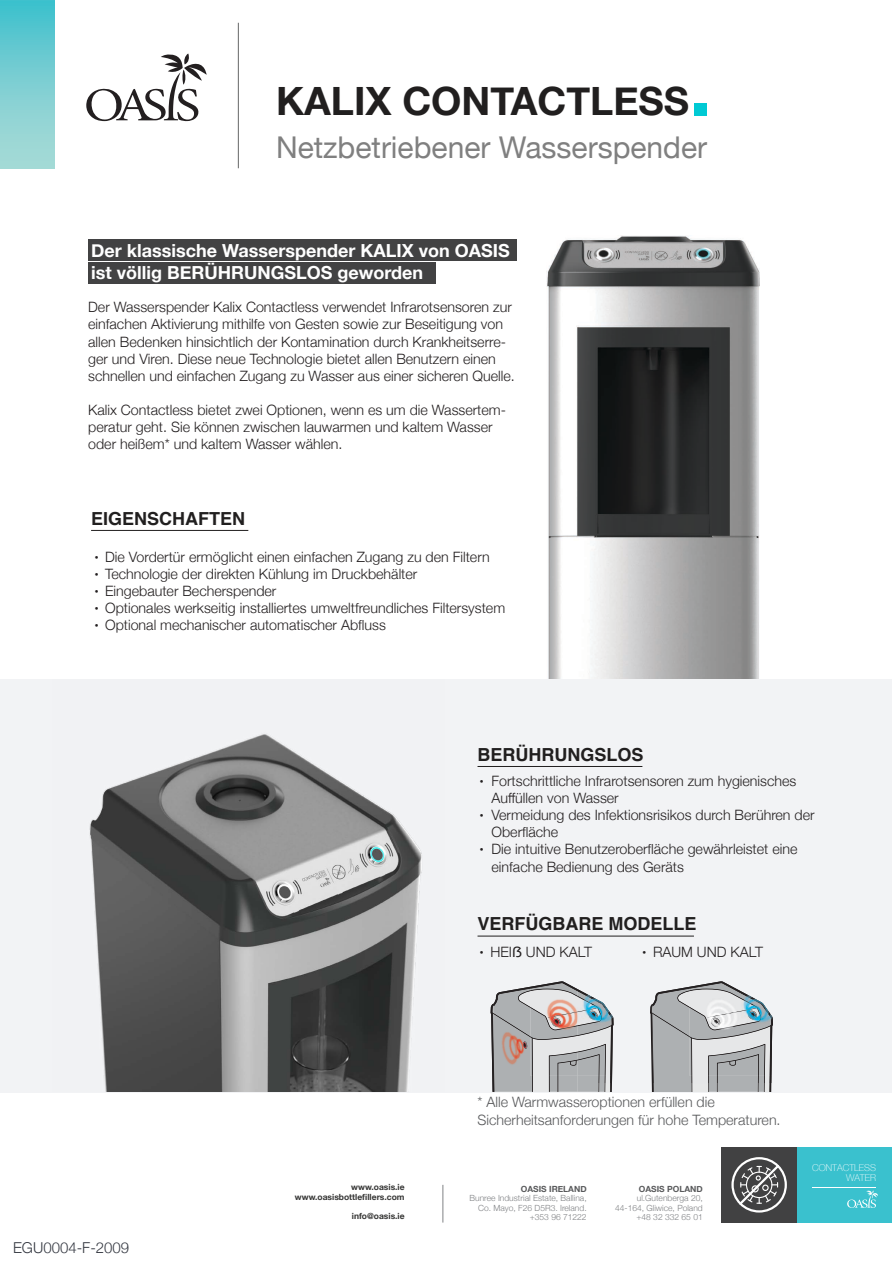
<style>
.page{position:relative;width:893px;height:1263px;background:#fff}
.page>*{position:absolute;margin:0;border:0;box-sizing:border-box;transform-origin:0 0}
.t1{font:700 39px "Helvetica Neue";color:#211f1f}
.t2{font:30px "Helvetica Neue";color:#808080}
.t3{font:700 18px/21.6px "Helvetica Neue";color:#fff}
.t4{font:700 18px "Helvetica";color:#211f1f}
.t5{font:300 15px "Helvetica Neue";color:#343841}
.t6{font:300 14.25px/17.1px "Helvetica Neue";color:#231f20}
.t7{font:300 14.25px/17.1px "Helvetica Neue";color:#58595b}
.t8{font:100 9.45px/9.6px "Helvetica Neue";color:#fff;text-align:right}
.t9{font:300 8.55px "Helvetica Neue";color:#808285}
.t10{font:700 8.55px "Helvetica Neue";color:#343433}
.t11{font:700 8.55px "Helvetica Neue";color:#58595b}
.t12{font:300 7.5px "Helvetica Neue";color:#231f20}
.s1{font-size:78px;color:#00cad4}
.s2{font-family:"Arial";font-weight:400}
</style>
<div class="page">
<div style="left:0;top:679px;width:891px;height:414px;background:#f2f3f5"></div>
<hr style="left:91px;top:530px;width:157px;height:1px;background:#211f1f">
<hr style="left:477px;top:766px;width:165px;height:1px;background:#211f1f">
<hr style="left:477px;top:936px;width:217px;height:1px;background:#211f1f">
<img style="left:547px;top:236px;width:213px;height:443px">
<div style="left:88px;top:239px;width:429px;height:22px;background:#424243"></div>
<div style="left:88px;top:262px;width:347px;height:21px;background:#424243"></div>
<hr style="left:443px;top:1185px;width:1px;height:37px;background:#808285">
<div style="left:721px;top:1147px;width:76px;height:75px;background:#414142"></div>
<svg style="left:731px;top:1157px;width:56px;height:55px"></svg>
<div style="left:797px;top:1147px;width:95px;height:75px;background:#3ac1ce"></div>
<svg style="left:847px;top:1190px;width:31px;height:18px"></svg>
<hr style="left:813px;top:1187px;width:63px;height:1px;background:#fff">
<svg style="left:650px;top:981px;width:123px;height:111px"></svg>
<svg style="left:491px;top:981px;width:123px;height:111px"></svg>
<img style="left:89px;top:734px;width:333px;height:358px">
<hr style="left:238px;top:23px;width:1px;height:145px;background:#666767">
<svg style="left:86px;top:54px;width:121px;height:67px"></svg>
<div style="left:0;top:0;width:54px;height:169px;background:linear-gradient(to bottom,#42c1cd,#b0dcd7)"></div>
<p class="t1" style="left:276px;top:71px;width:436px">KALIX CONTACTLESS<span class="s1">.</span></p>
<p class="t2" style="left:276px;top:126px;width:433px">Netzbetriebener Wasserspender</p>
<p class="t3" style="left:91px;top:240px;width:420px">Der klassische Wasserspender KALIX von OASIS ist völlig BERÜHRUNGSLOS geworden</p>
<p class="t6" style="left:88px;top:298px;width:428px">Der Wasserspender Kalix Contactless verwendet Infrarotsensoren zur einfachen Aktivierung mithilfe von Gesten sowie zur Beseitigung von allen Bedenken hinsichtlich der Kontamination durch Krankheitserre&shy;ger und Viren. Diese neue Technologie bietet allen Benutzern einen schnellen und einfachen Zugang zu Wasser aus einer sicheren Quelle.</p>
<p class="t6" style="left:88px;top:400px;width:419px">Kalix Contactless bietet zwei Optionen, wenn es um die Wassertem&shy;peratur geht. Sie können zwischen lauwarmen und kaltem Wasser oder heißem* und kaltem Wasser wählen.</p>
<p class="t4" style="left:91px;top:504px;width:156px">EIGENSCHAFTEN</p>
<p class="t6" style="left:105px;top:547px;width:402px">Die Vordertür ermöglicht einen einfachen Zugang zu den Filtern Technologie der direkten Kühlung im Druckbehälter<br>Eingebauter Becherspender<br>Optionales werkseitig installiertes umweltfreundliches Filtersystem Optional mechanischer automatischer Abfluss</p>
<p class="t12" style="left:95px;top:551px;width:5px">•</p>
<p class="t12" style="left:95px;top:568px;width:5px">•</p>
<p class="t12" style="left:95px;top:585px;width:5px">•</p>
<p class="t12" style="left:95px;top:602px;width:5px">•</p>
<p class="t12" style="left:95px;top:620px;width:5px">•</p>
<p class="t4" style="left:477px;top:740px;width:167px">BERÜHRUNGSLOS</p>
<p class="t12" style="left:480px;top:775px;width:5px">•</p>
<p class="t12" style="left:480px;top:809px;width:5px">•</p>
<p class="t12" style="left:480px;top:844px;width:5px">•</p>
<p class="t6" style="left:492px;top:771px;width:325px">Fortschrittliche Infrarotsensoren zum hygienisches Auffüllen von Wasser<br>Vermeidung des Infektionsrisikos durch Berühren der Oberfläche<br>Die intuitive Benutzeroberfläche gewährleistet eine einfache Bedienung des Geräts</p>
<p class="t4" style="left:477px;top:909px;width:221px">VERFÜGBARE MODELLE</p>
<p class="t6" style="left:490px;top:942px;width:103px">HEI<span class="s2">ẞ</span> UND KALT</p>
<p class="t6" style="left:653px;top:942px;width:111px">RAUM UND KALT</p>
<p class="t12" style="left:480px;top:946px;width:5px">•</p>
<p class="t12" style="left:642px;top:946px;width:5px">•</p>
<p class="t5" style="left:13px;top:1236px;width:118px">EGU0004-F-2009</p>
<p class="t10" style="left:351px;top:1181px;width:55px">www.oasis.ie</p>
<p class="t10" style="left:295px;top:1190px;width:111px">www.oasisbottlefillers.com</p>
<p class="t10" style="left:352px;top:1209px;width:54px">info@oasis.ie</p>
<p class="t7" style="left:477px;top:1093px;width:305px">* Alle Warmwasseroptionen erfüllen die<br>Sicherheitsanforderungen für hohe Temperaturen.</p>
<p class="t11" style="left:521px;top:1182px;width:67px">OASIS IRELAND</p>
<p class="t9" style="left:470px;top:1191px;width:119px">Bunree Industrial Estate, Ballina,</p>
<p class="t9" style="left:478px;top:1201px;width:110px">Co. Mayo, F26 D5R3. Ireland.</p>
<p class="t9" style="left:530px;top:1210px;width:58px">+353 96 71222</p>
<p class="t11" style="left:639px;top:1182px;width:65px">OASIS POLAND</p>
<p class="t9" style="left:637px;top:1191px;width:67px">ul.Gutenberga 20,</p>
<p class="t9" style="left:615px;top:1201px;width:89px">44-164, Gliwice, Poland</p>
<p class="t9" style="left:636px;top:1210px;width:68px">+48 32 332 65 01</p>
<p class="t8" style="left:812px;top:1162px;width:65px">CONTACTLESS<br>WATER</p>
</div>
